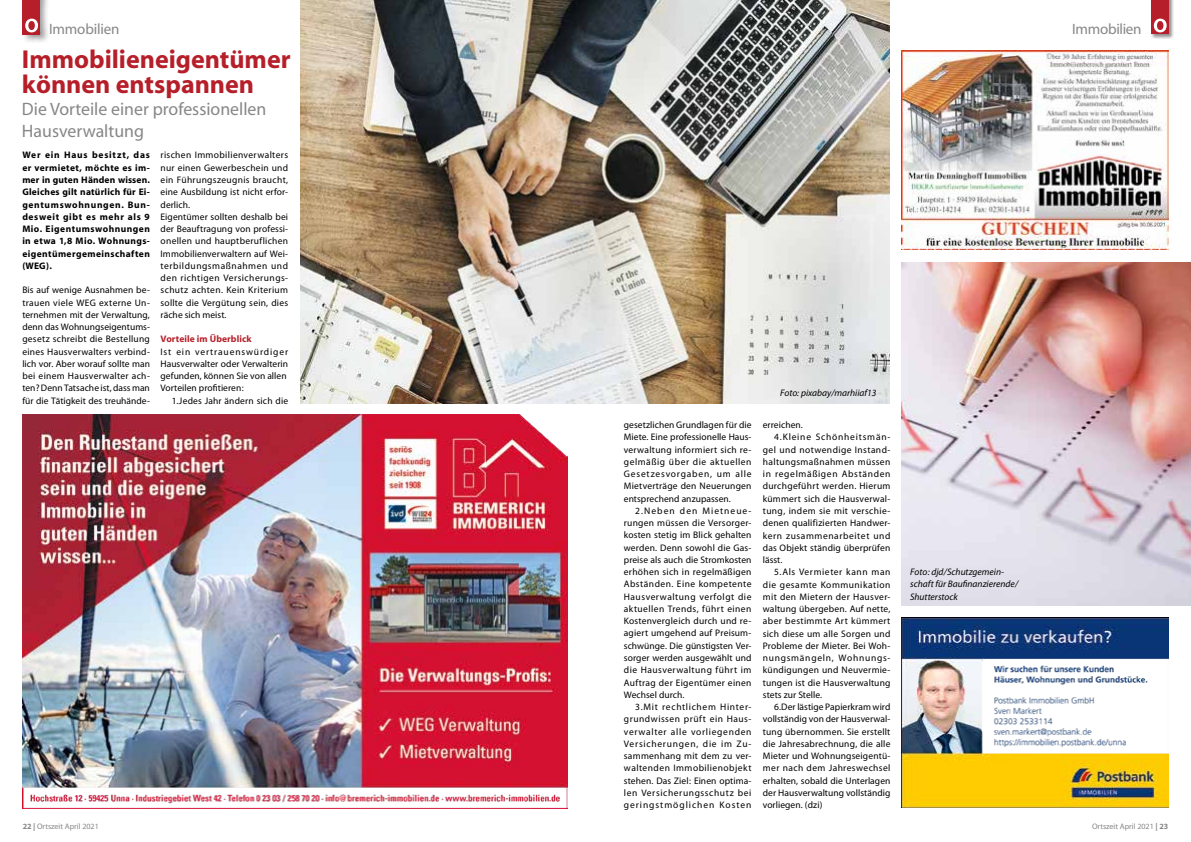
<style>
.page{position:relative;width:1191px;height:842px;background:#fff}
.page>*{position:absolute;margin:0;border:0;box-sizing:border-box;transform-origin:0 0}
.t1{font:700 26px/25px "Myriad";color:#b61f29}
.t2{font:18px/21.6px "Myriad";color:#878787}
.t3{font:15px "Myriad";letter-spacing:-.015em;color:#878787}
.t4{font:9.5px/12.3px "Myriad";letter-spacing:.025em;color:#000;text-align:justify}
.t5{font:9.5px/12.3px "Myriad";letter-spacing:.005em;color:#000}
.t6{font:700 9.5px/12.3px "Myriad";letter-spacing:.045em;color:#000;text-align:justify}
.t7{font:italic 9.5px/12.3px "Myriad";color:#000}
.t8{font:9.5px "Myriad";letter-spacing:.06em;color:#000}
.t9{font:9.5px "Myriad";letter-spacing:.045em;color:#000}
.t10{font:9.5px "Myriad";letter-spacing:.07em;color:#000}
.t11{font:9.5px "Myriad";letter-spacing:.05em;color:#000}
.t12{font:italic 9.5px "Myriad Pro";color:#000}
.t13{font:9.5px "Myriad";letter-spacing:.085em;color:#000}
.t14{font:9.5px "Myriad";letter-spacing:.075em;color:#000}
.t15{font:700 9.5px "Myriad";letter-spacing:.01em;color:#b61f29}
.t16{font:8px "Myriad";color:#878787}
.s1{font-weight:700}
</style>
<div class="page">
<div style="left:1150px;top:0;width:23px;height:39px;background:#000;opacity:.44"></div>
<div style="left:1151px;top:0;width:17px;height:34px;background:#b61f29"></div>
<svg style="left:1153px;top:19px;width:13px;height:13px"></svg>
<div style="left:21px;top:0;width:29px;height:44px;background:#000;opacity:.41"></div>
<div style="left:23px;top:0;width:17px;height:34px;background:#b61f29"></div>
<svg style="left:25px;top:19px;width:13px;height:13px"></svg>
<img style="left:901px;top:262px;width:290px;height:344px">
<img style="left:23px;top:414px;width:544px;height:394px">
<img style="left:300px;top:0;width:589px;height:404px">
<img style="left:901px;top:51px;width:267px;height:198px">
<img style="left:901px;top:617px;width:267px;height:191px">
<h3 class="t3" style="left:49px;top:21px;width:72px">Immobilien</h3>
<h3 class="t3" style="left:1072px;top:21px;width:71px">Immobilien</h3>
<h1 class="t1" style="left:22px;top:48px;width:270px">Immobilieneigentümer können entspannen</h1>
<h2 class="t2" style="left:22px;top:99px;width:246px">Die Vorteile einer professionellen<br>Hausverwaltung</h2>
<p class="t4" style="left:161px;top:150px;width:129px;text-align:left">rischen Immobilienverwalters nur einen Gewerbeschein und ein Führungszeugnis braucht, eine Ausbildung ist nicht erfor&shy;derlich.<br>Eigentümer sollten deshalb bei der Beauftragung von professi&shy;onellen und hauptberuflichen<br>Immobilienverwaltern auf Wei&shy;terbildungsmaßnahmen und den richtigen Versicherungs&shy;schutz achten. Kein Kriterium sollte die Vergütung sein, dies räche sich meist.</p>
<p class="t15" style="left:161px;top:334px;width:93px">Vorteile im Überblick</p>
<p class="t5" style="left:161px;top:346px;width:129px">Ist ein vertrauenswürdiger<br>Hausverwalter oder Verwalterin gefunden, können Sie von allen<br>Vorteilen profitieren:</p>
<p class="t4" style="left:172px;top:395px;width:118px">1.Jedes Jahr ändern sich die</p>
<p class="t6" style="left:22px;top:149px;width:129px">Wer ein Haus besitzt, das er vermietet, möchte es im&shy;mer in guten Händen wissen.<br>Gleiches gilt natürlich für Ei&shy;gentumswohnungen. Bun&shy;desweit gibt es mehr als 9<br>Mio. Eigentumswohnungen in etwa 1,8 Mio. Wohnungs&shy;eigentümergemeinschaften (WEG).</p>
<p class="t4" style="left:22px;top:284px;width:129px">Bis auf wenige Ausnahmen be&shy;trauen viele WEG externe Un&shy;ternehmen mit der Verwaltung, denn das Wohnungseigentums&shy;gesetz schreibt die Bestellung eines Hausverwalters verbind&shy;lich vor. Aber worauf sollte man bei einem Hausverwalter ach&shy;ten? Denn Tatsache ist, dass man für die Tätigkeit des treuhände-</p>
<p class="t16" style="left:23px;top:823px;width:78px"><span class="s1">22 |</span> Ortszeit April 2021</p>
<p class="t4" style="left:624px;top:419px;width:129px">gesetzlichen Grundlagen für die Miete. Eine professionelle Haus&shy;verwaltung informiert sich re&shy;gelmäßig über die aktuellen Gesetzesvorgaben, um alle Mietverträge den Neuerungen entsprechend anzupassen.</p>
<p class="t4" style="left:624px;top:505px;width:129px;text-indent:11px">2.Neben den Mietneue&shy;rungen müssen die Versorger&shy;kosten stetig im Blick gehalten werden. Denn sowohl die Gas&shy;preise als auch die Stromkosten erhöhen sich in regelmäßigen Abständen. Eine kompetente Hausverwaltung verfolgt die aktuellen Trends, führt einen Kostenvergleich durch und re&shy;agiert umgehend auf Preisum&shy;schwünge. Die günstigsten Ver&shy;sorger werden ausgewählt und die Hausverwaltung führt im Auftrag der Eigentümer einen Wechsel durch.</p>
<p class="t4" style="left:624px;top:701px;width:129px;text-indent:11px">3.Mit rechtlichem Hinter&shy;grundwissen prüft ein Haus&shy;verwalter alle vorliegenden Versicherungen, die im Zu&shy;sammenhang mit dem zu ver&shy;waltenden Immobilienobjekt stehen. Das Ziel: Einen optima&shy;len Versicherungsschutz bei geringstmöglichen Kosten</p>
<p class="t12" style="left:780px;top:387px;width:98px">Foto: pixabay/marhiiaf13</p>
<p class="t5" style="left:763px;top:419px;width:41px">erreichen.</p>
<p class="t13" style="left:774px;top:433px;width:118px">4.Kleine Schönheitsmän-</p>
<p class="t9" style="left:763px;top:445px;width:129px">gel und notwendige Instand-</p>
<p class="t4" style="left:763px;top:456px;width:129px">haltungsmaßnahmen müssen</p>
<p class="t10" style="left:763px;top:469px;width:129px">in regelmäßigen Abständen</p>
<p class="t4" style="left:763px;top:481px;width:129px">durchgeführt werden. Hierum</p>
<p class="t4" style="left:763px;top:493px;width:129px">kümmert sich die Hausverwal-</p>
<p class="t4" style="left:763px;top:505px;width:129px">tung, indem sie mit verschie-</p>
<p class="t4" style="left:763px;top:517px;width:129px">denen qualifizierten Handwer-</p>
<p class="t8" style="left:763px;top:531px;width:129px">kern zusammenarbeitet und</p>
<p class="t4" style="left:763px;top:542px;width:129px">das Objekt ständig überprüfen</p>
<p class="t4" style="left:763px;top:554px;width:21px">lässt.</p>
<p class="t8" style="left:774px;top:567px;width:118px">5.Als Vermieter kann man</p>
<p class="t11" style="left:763px;top:580px;width:129px">die gesamte Kommunikation</p>
<p class="t4" style="left:763px;top:591px;width:129px">mit den Mietern der Hausver-</p>
<p class="t4" style="left:763px;top:603px;width:129px">waltung übergeben. Auf nette,</p>
<p class="t4" style="left:763px;top:615px;width:129px">aber bestimmte Art kümmert</p>
<p class="t4" style="left:763px;top:628px;width:129px">sich diese um alle Sorgen und</p>
<p class="t4" style="left:763px;top:640px;width:129px">Probleme der Mieter. Bei Woh-</p>
<p class="t14" style="left:763px;top:653px;width:129px">nungsmängeln, Wohnungs-</p>
<p class="t4" style="left:763px;top:664px;width:129px">kündigungen und Neuvermie-</p>
<p class="t4" style="left:763px;top:677px;width:129px">tungen ist die Hausverwaltung</p>
<p class="t5" style="left:763px;top:689px;width:61px">stets zur Stelle.</p>
<p class="t5" style="left:774px;top:701px;width:118px">6.Der lästige Papierkram wird</p>
<p class="t5" style="left:763px;top:713px;width:129px">vollständig von der Hausverwal-</p>
<p class="t4" style="left:763px;top:726px;width:129px">tung übernommen. Sie erstellt</p>
<p class="t4" style="left:763px;top:738px;width:129px">die Jahresabrechnung, die alle</p>
<p class="t4" style="left:763px;top:750px;width:129px">Mieter und Wohnungseigentü-</p>
<p class="t4" style="left:763px;top:762px;width:129px">mer nach dem Jahreswechsel</p>
<p class="t5" style="left:763px;top:775px;width:129px">erhalten, sobald die Unterlagen</p>
<p class="t5" style="left:763px;top:787px;width:129px">der Hausverwaltung vollständig</p>
<p class="t5" style="left:763px;top:799px;width:61px">vorliegen. (dzi)</p>
<p class="t7" style="left:910px;top:566px;width:109px">Foto: djd/Schutzgemein&shy;schaft für Baufinanzierende/<br>Shutterstock</p>
<p class="t16" style="left:1092px;top:823px;width:78px">Ortszeit April 2021 <span class="s1">| 23</span></p>
</div>
